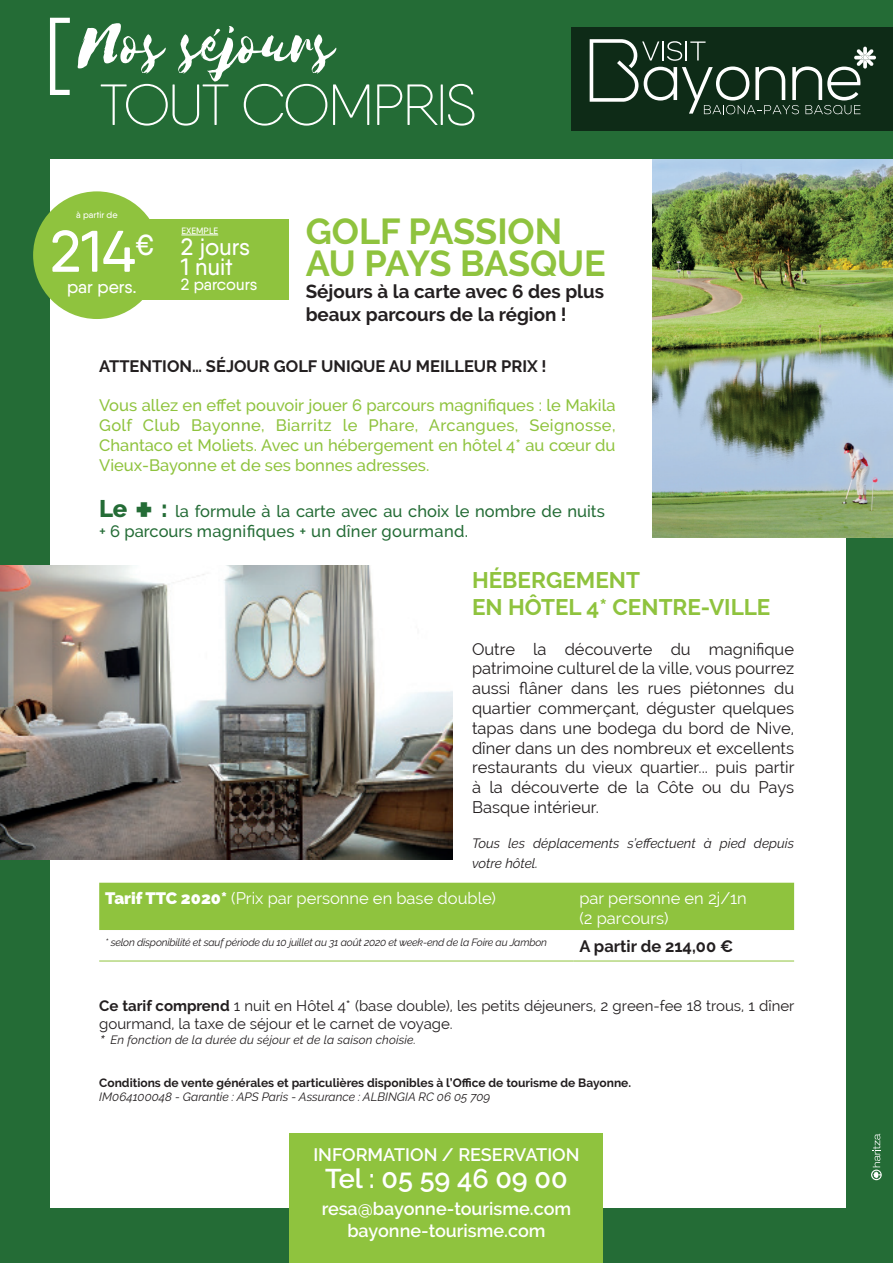
<style>
.page{position:relative;width:893px;height:1263px;background:#246c36}
.page>*{position:absolute;margin:0;border:0;box-sizing:border-box;transform-origin:0 0}
.t1{font:71.1px "Selima";color:#fff}
.t2{font:500 58.65px "Qanelas Soft";color:#fff}
.t3{font:200 57.9px "Qanelas Soft";letter-spacing:-.05em;color:#fff}
.t4{font:700 36px/31.5px "Raleway";color:#8fc33e}
.t5{font:600 27px "Raleway";color:#fff}
.t6{font:500 23.7px/19.4px "Qanelas Soft";color:#fff}
.t7{font:700 22.5px/27px "Raleway";color:#8fc33e}
.t8{font:700 18.75px/22.5px "Raleway";color:#231f20}
.t9{font:600 18px/21.6px "Raleway";color:#fff;text-align:center}
.t10{font:500 17.85px "Qanelas Soft";color:#fff}
.t11{font:16.5px/19.8px "Raleway";color:#231f20;text-align:justify}
.t12{font:500 16.5px/19.8px "Raleway";color:#8fc33e;text-align:justify}
.t13{font:500 16.5px/19.8px "Raleway";color:#246c36}
.t14{font:16.5px/19.8px "Raleway";color:#fff}
.t15{font:700 16.5px "Raleway";color:#231f20}
.t16{font:500 16.35px "Qanelas Soft";color:#fff}
.t17{font:15px/18px "Raleway";color:#231f20}
.t18{font:italic 13.5px/19.8px "Raleway";color:#231f20}
.t19{font:italic 12px "Raleway";color:#231f20}
.t20{font:700 12px "Raleway";color:#231f20}
.t21{font:italic 10.5px "Raleway";letter-spacing:-.02em;color:#231f20}
.t22{font:500 9.15px "Qanelas Soft";color:#fff}
.s1{font-weight:800;font-size:24px}
.s2{font-weight:800;font-size:43.5px}
.s3{font-weight:900}
.s4{font-weight:700}
.s5{font-size:18px}
</style>
<div class="page">
<div style="left:50px;top:159px;width:795px;height:1049px;background:#fff"></div>
<svg style="left:50px;top:18px;width:20px;height:77px"></svg>
<div style="left:290px;top:1134px;width:313px;height:129px;background:#8fc33e"></div>
<div style="left:571px;top:27px;width:322px;height:103px;background:#0e2b17"></div>
<svg style="left:590px;top:39px;width:286px;height:76px"></svg>
<div style="left:79px;top:219px;width:210px;height:80px;background:#8fc33e"></div>
<div style="left:33px;top:191px;width:128px;height:128px;background:#8fc33e;border-radius:50%"></div>
<hr style="left:181px;top:235px;width:37px;height:1px;background:#fff">
<img style="left:652px;top:159px;width:241px;height:378px">
<div style="left:99px;top:883px;width:695px;height:47px;background:#8fc33e"></div>
<hr style="left:99px;top:961px;width:474px;height:1px;background:#8fc33e">
<hr style="left:573px;top:961px;width:221px;height:1px;background:#8fc33e">
<svg style="left:871px;top:1134px;width:11px;height:46px"></svg>
<img style="left:0;top:566px;width:452px;height:293px">
<h1 class="t1" style="left:81px;top:5px;width:255px">Nos séjours</h1>
<h3 class="t3" style="left:99px;top:69px;width:379px">TOUT COMPRIS</h3>
<p class="t22" style="left:76px;top:209px;width:43px">à partir de</p>
<h2 class="t2" style="left:50px;top:215px;width:105px">214<sup>€</sup></h2>
<p class="t10" style="left:67px;top:276px;width:71px">par pers.</p>
<p class="t22" style="left:181px;top:225px;width:38px">EXEMPLE</p>
<h3 class="t6" style="left:181px;top:237px;width:71px">2 jours<br>1 nuit</h3>
<p class="t16" style="left:181px;top:275px;width:78px">2 parcours</p>
<h3 class="t4" style="left:306px;top:216px;width:302px">GOLF PASSION<br>AU PAYS BASQUE</h3>
<p class="t8" style="left:306px;top:281px;width:300px">Séjours à la carte avec 6 des plus beaux parcours de la région !</p>
<p class="t15" style="left:99px;top:356px;width:449px">ATTENTION… SÉJOUR GOLF UNIQUE AU MEILLEUR PRIX !</p>
<p class="t12" style="left:99px;top:395px;width:518px">Vous allez en effet pouvoir jouer 6 parcours magnifiques : le Makila Golf Club Bayonne, Biarritz le Phare, Arcangues, Seignosse, Chantaco et Moliets. Avec un hébergement en hôtel 4* au cœur du Vieux-Bayonne et de ses bonnes adresses.</p>
<p class="t13" style="left:99px;top:502px;width:507px"><span class="s1">Le</span> <span class="s2">+</span> <span class="s1">:</span> la formule à la carte avec au choix le nombre de nuits + 6 parcours magnifiques + un dîner gourmand.</p>
<h3 class="t7" style="left:472px;top:567px;width:300px">HÉBERGEMENT<br>EN HÔTEL 4* CENTRE-VILLE</h3>
<p class="t11" style="left:472px;top:639px;width:324px">Outre la découverte du magnifique patrimoine culturel de la ville, vous pourrez aussi flâner dans les rues piétonnes du quartier commerçant, déguster quelques tapas dans une bodega du bord de Nive, dîner dans un des nombreux et excellents restaurants du vieux quartier... puis partir à la découverte de la Côte ou du Pays Basque intérieur.</p>
<p class="t18" style="left:472px;top:833px;width:324px">Tous les déplacements s’effectuent à pied depuis votre hôtel.</p>
<p class="t14" style="left:105px;top:888px;width:392px"><span class="s3">Tarif TTC 2020*</span> (Prix par personne en base double)</p>
<p class="t14" style="left:579px;top:888px;width:169px">par personne en 2j/1n (2 parcours)</p>
<p class="t21" style="left:105px;top:936px;width:443px">* selon disponibilité et sauf période du 10 juillet au 31 août 2020 et week-end de la Foire au Jambon</p>
<p class="t15" style="left:579px;top:936px;width:155px">A partir de 214,00 €</p>
<p class="t17" style="left:99px;top:996px;width:697px"><span class="s4">Ce tarif comprend</span> 1 nuit en Hôtel 4* (base double), les petits déjeuners, 2 green-fee 18 trous, 1 dîner gourmand, la taxe de séjour et le carnet de voyage.</p>
<p class="t19" style="left:99px;top:1032px;width:318px"><span class="s5">*</span> En fonction de la durée du séjour et de la saison choisie.</p>
<p class="t20" style="left:99px;top:1076px;width:533px">Conditions de vente générales et particulières disponibles à l’Office de tourisme de Bayonne.</p>
<p class="t19" style="left:99px;top:1090px;width:393px">IM064100048 - Garantie : APS Paris - Assurance : ALBINGIA RC 06 05 709</p>
<p class="t9" style="left:313px;top:1144px;width:268px">INFORMATION / RESERVATION</p>
<h3 class="t5" style="left:325px;top:1163px;width:244px">Tel : 05 59 46 09 00</h3>
<p class="t9" style="left:322px;top:1198px;width:251px">resa@bayonne-tourisme.com bayonne-tourisme.com</p>
</div>
